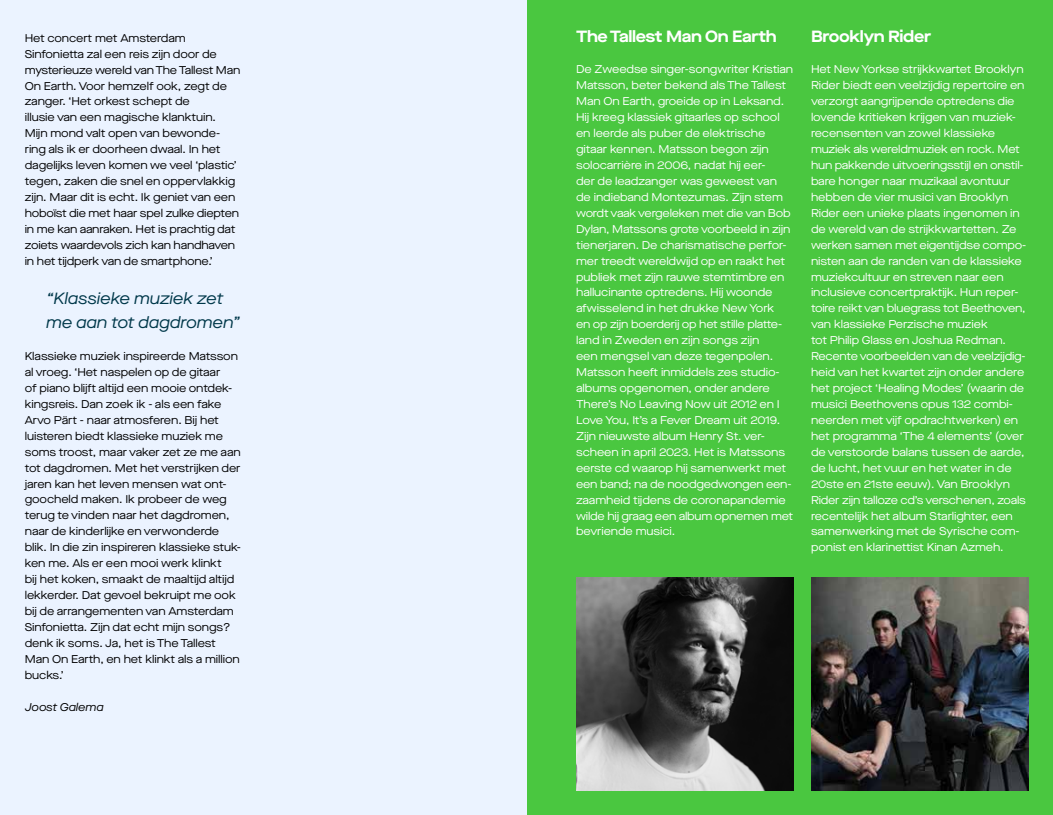
<style>
.page{position:relative;width:1053px;height:815px;background:#fff}
.page>*{position:absolute;margin:0;border:0;box-sizing:border-box;transform-origin:0 0}
.t1{font:italic 16.25px/23.9px "Maison Neue Extended";letter-spacing:-.01em;color:#00384a}
.t2{font:700 16.25px "Maison Neue Extended";letter-spacing:-.02em;color:#fff}
.t3{font:11.25px/15.9px "Maison Neue Extended";letter-spacing:-.01em;color:#fff}
.t4{font:11.25px/15.9px "Maison Neue Extended";letter-spacing:-.01em;color:#000}
.t5{font:italic 11.25px "Maison Neue Extended";letter-spacing:-.01em;color:#000}
</style>
<div class="page">
<div style="left:526px;top:0;width:526px;height:815px;background:#4ac740"></div>
<div style="left:0;top:0;width:526px;height:815px;background:#ebf3ff"></div>
<img style="left:811px;top:578px;width:217px;height:212px">
<img style="left:576px;top:578px;width:217px;height:212px">
<p class="t4" style="left:25px;top:30px;width:217px">Het concert met Amsterdam Sinfonietta zal een reis zijn door de mysterieuze wereld van The Tallest Man On Earth. Voor hemzelf ook, zegt de zanger. ‘Het orkest schept de<br>illusie van een magische klanktuin.<br>Mijn mond valt open van bewonde&shy;ring als ik er doorheen dwaal. In het dagelijks leven komen we veel ‘plastic’ tegen, zaken die snel en oppervlakkig zijn. Maar dit is echt. Ik geniet van een hoboïst die met haar spel zulke diepten in me kan aanraken. Het is prachtig dat zoiets waardevols zich kan handhaven in het tijdperk van de smartphone.’</p>
<h1 class="t1" style="left:46px;top:287px;width:195px">“Klassieke muziek zet me aan tot dagdromen”</h1>
<p class="t4" style="left:25px;top:348px;width:217px">Klassieke muziek inspireerde Matsson al vroeg. ‘Het naspelen op de gitaar<br>of piano blijft altijd een mooie ontdek&shy;kingsreis. Dan zoek ik - als een fake Arvo Pärt - naar atmosferen. Bij het luisteren biedt klassieke muziek me soms troost, maar vaker zet ze me aan tot dagdromen. Met het verstrijken der jaren kan het leven mensen wat ont&shy;goocheld maken. Ik probeer de weg terug te vinden naar het dagdromen, naar de kinderlijke en verwonderde blik. In die zin inspireren klassieke stuk&shy;ken me. Als er een mooi werk klinkt<br>bij het koken, smaakt de maaltijd altijd lekkerder. Dat gevoel bekruipt me ook bij de arrangementen van Amsterdam Sinfonietta. Zijn dat echt mijn songs? denk ik soms. Ja, het is The Tallest Man On Earth, en het klinkt als a million bucks.’</p>
<p class="t5" style="left:25px;top:699px;width:80px">Joost Galema</p>
<h1 class="t2" style="left:576px;top:24px;width:202px">The Tallest Man On Earth</h1>
<p class="t3" style="left:576px;top:62px;width:219px">De Zweedse singer-songwriter Kristian Matsson, beter bekend als The Tallest Man On Earth, groeide op in Leksand.<br>Hij kreeg klassiek gitaarles op school en leerde als puber de elektrische gitaar kennen. Matsson begon zijn solocarrière in 2006, nadat hij eer-<br>der de leadzanger was geweest van de indieband Montezumas. Zijn stem wordt vaak vergeleken met die van Bob Dylan, Matssons grote voorbeeld in zijn tienerjaren. De charismatische perfor&shy;mer treedt wereldwijd op en raakt het publiek met zijn rauwe stemtimbre en hallucinante optredens. Hij woonde afwisselend in het drukke New York<br>en op zijn boerderij op het stille platte&shy;land in Zweden en zijn songs zijn<br>een mengsel van deze tegenpolen.<br>Matsson heeft inmiddels zes studio&shy;albums opgenomen, onder andere There’s No Leaving Now uit 2012 en I Love You, It’s a Fever Dream uit 2019.<br>Zijn nieuwste album Henry St. ver&shy;scheen in april 2023. Het is Matssons eerste cd waarop hij samenwerkt met een band; na de noodgedwongen een&shy;zaamheid tijdens de coronapandemie wilde hij graag een album opnemen met bevriende musici.</p>
<h1 class="t2" style="left:811px;top:24px;width:122px">Brooklyn Rider</h1>
<p class="t3" style="left:811px;top:62px;width:217px">Het New Yorkse strijkkwartet Brooklyn Rider biedt een veelzijdig repertoire en verzorgt aangrijpende optredens die lovende kritieken krijgen van muziek&shy;recensenten van zowel klassieke muziek als wereldmuziek en rock. Met hun pakkende uitvoeringsstijl en onstil&shy;bare honger naar muzikaal avontuur hebben de vier musici van Brooklyn Rider een unieke plaats ingenomen in de wereld van de strijkkwartetten. Ze werken samen met eigentijdse compo&shy;nisten aan de randen van de klassieke muziekcultuur en streven naar een inclusieve concertpraktijk. Hun reper&shy;toire reikt van bluegrass tot Beethoven, van klassieke Perzische muziek<br>tot Philip Glass en Joshua Redman.<br>Recente voorbeelden van de veelzijdig&shy;heid van het kwartet zijn onder andere het project ‘Healing Modes’ (waarin de musici Beethovens opus 132 combi&shy;neerden met vijf opdrachtwerken) en het programma ‘The 4 elements’ (over de verstoorde balans tussen de aarde, de lucht, het vuur en het water in de 20ste en 21ste eeuw). Van Brooklyn Rider zijn talloze cd’s verschenen, zoals recentelijk het album Starlighter, een samenwerking met de Syrische com&shy;ponist en klarinettist Kinan Azmeh.</p>
</div>
